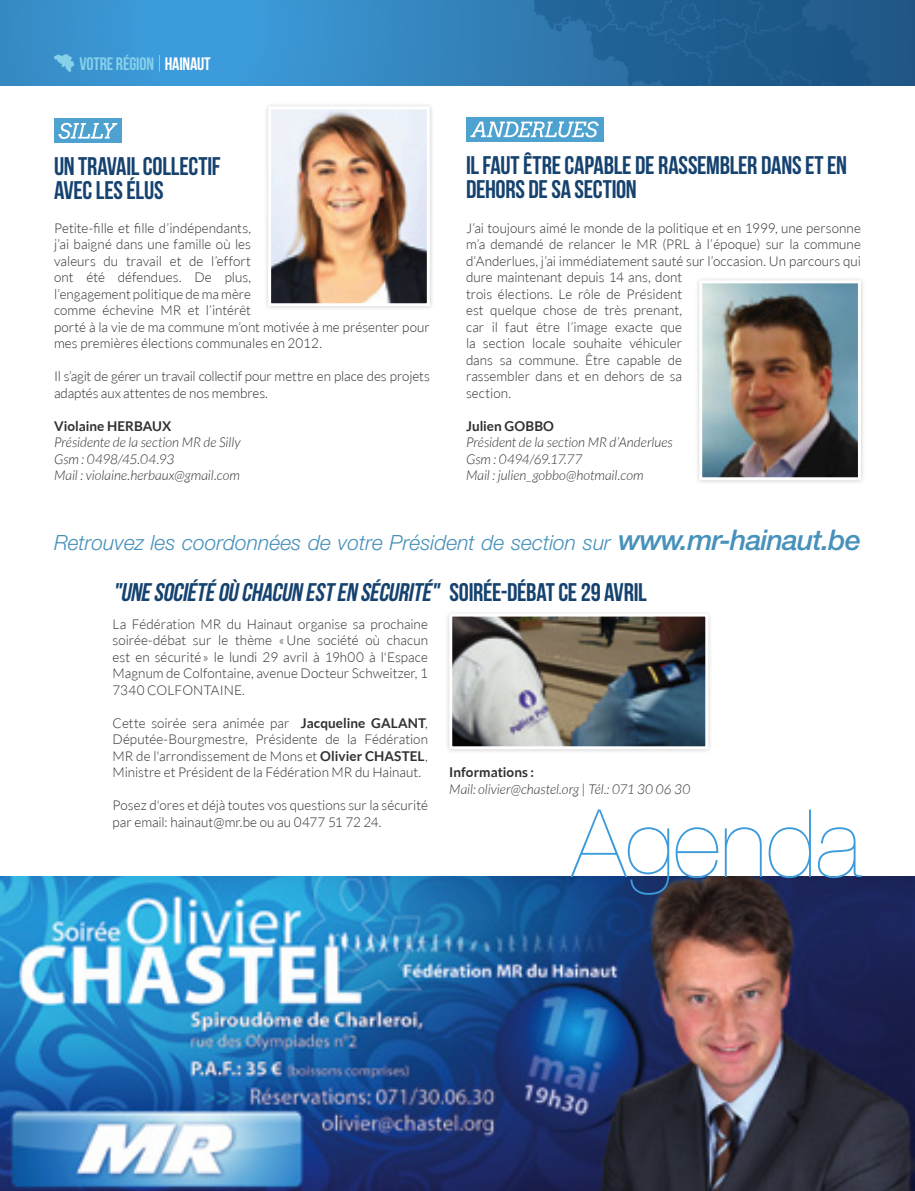
<style>
.page{position:relative;width:915px;height:1191px;background:#fff}
.page>*{position:absolute;margin:0;border:0;box-sizing:border-box;transform-origin:0 0}
.t1{font:200 94.5px "Helvetica Neue LT Std";letter-spacing:-.01em;color:#3b9bdb}
.t2{font:25.5px/24px "Bebas Neue";letter-spacing:-.01em;color:#15426f}
.t3{font:italic 25.5px "Bebas Neue";color:#15426f}
.t4{font:italic 300 21px "Helvetica Neue LT Std";color:#4791ba}
.t5{font:18px "Bebas Neue";letter-spacing:-.01em;color:#86d0eb}
.t6{font:300 13.5px/16.5px "Lato";color:#313133}
.t7{font:italic 300 13.5px/16.5px "Lato";color:#313133}
.t8{font:700 13.5px "Lato";letter-spacing:.005em;color:#313133}
.s1{color:#fff}
.s2{font-weight:500;font-size:28.5px}
.s3{font-style:normal}
.s4{font-weight:700}
</style>
<div class="page">
<img style="left:0;top:876px;width:914px;height:315px">
<div style="left:466px;top:117px;width:137px;height:24px;background:#4ea2d0"></div>
<svg style="left:470px;top:121px;width:128px;height:16px"></svg>
<svg style="left:0;top:0;width:914px;height:85px;background:#368bc6"></svg>
<svg style="left:529px;top:0;width:342px;height:85px;background:#216093"></svg>
<svg style="left:54px;top:54px;width:20px;height:18px"></svg>
<svg style="left:159px;top:55px;width:1px;height:16px"></svg>
<div style="left:54px;top:118px;width:68px;height:25px;background:#4ea2d0"></div>
<svg style="left:58px;top:123px;width:59px;height:16px"></svg>
<div style="left:263px;top:102px;width:171px;height:209px;background:#000;opacity:.2"></div>
<img style="left:272px;top:110px;width:153px;height:192px">
<div style="left:268px;top:106px;width:161px;height:200px;border:3px solid #fff"></div>
<div style="left:694px;top:276px;width:171px;height:209px;background:#000;opacity:.2"></div>
<img style="left:703px;top:284px;width:153px;height:192px">
<div style="left:699px;top:280px;width:161px;height:200px;border:3px solid #fff"></div>
<div style="left:444px;top:609px;width:268px;height:144px;background:#f4f4f4"></div>
<img style="left:453px;top:617px;width:251px;height:128px">
<div style="left:449px;top:613px;width:259px;height:136px;border:3px solid #fff"></div>
<h3 class="t5" style="left:79px;top:53px;width:133px">VOTRE RÉGION <span class="s1">HAINAUT</span></h3>
<h2 class="t2" style="left:54px;top:154px;width:168px">UN TRAVAIL COLLECTIF<br>AVEC LES ÉLUS</h2>
<p class="t6" style="left:54px;top:219px;width:377px">Petite-fille et fille d’indépendants,<br>j’ai baigné dans une famille où les<br>valeurs du travail et de l’effort<br>ont été défendues. De plus,<br>l’engagement politique de ma mère<br>comme échevine MR et l’intérêt<br>porté à la vie de ma commune m’ont motivée à me présenter pour mes premières élections communales en 2012.</p>
<p class="t6" style="left:54px;top:368px;width:377px">Il s’agit de gérer un travail collectif pour mettre en place des projets adaptés aux attentes de nos membres.</p>
<p class="t8" style="left:54px;top:418px;width:119px">Violaine Herbaux</p>
<p class="t7" style="left:54px;top:434px;width:188px">Présidente de la section MR de Silly<br>Gsm : 0498/45.04.93<br>Mail : violaine.herbaux@gmail.com</p>
<h2 class="t2" style="left:466px;top:153px;width:382px">IL FAUT ÊTRE CAPABLE DE RASSEMBLER DANS ET EN<br>DEHORS DE SA SECTION</h2>
<p class="t6" style="left:466px;top:219px;width:396px">J’ai toujours aimé le monde de la politique et en 1999, une personne m’a demandé de relancer le MR (PRL à l’époque) sur la commune d’Anderlues, j’ai immédiatement sauté sur l’occasion. Un parcours qui dure maintenant depuis 14 ans, dont<br>trois élections. Le rôle de Président<br>est quelque chose de très prenant,<br>car il faut être l’image exacte que<br>la section locale souhaite véhiculer<br>dans sa commune. Être capable de<br>rassembler dans et en dehors de sa<br>section.</p>
<p class="t8" style="left:466px;top:418px;width:86px">Julien Gobbo</p>
<p class="t7" style="left:466px;top:434px;width:208px">Président de la section MR d’Anderlues<br>Gsm : 0494/69.17.77<br>Mail : julien_gobbo@hotmail.com</p>
<h3 class="t4" style="left:54px;top:530px;width:808px">Retrouvez les coordonnées de votre Président de section sur <span class="s2">www.mr-hainaut.be</span></h3>
<h2 class="t3" style="left:112px;top:577px;width:535px">"UNESOCIÉTÉOÙ CHACUN ESTEN SÉCURITÉ" <span class="s3">S O I R É E - D É B A T C E 2 9 A V R I L</span></h2>
<p class="t6" style="left:112px;top:615px;width:317px;text-align:justify">La Fédération MR du Hainaut organise sa prochaine soirée-débat sur le thème «Une société où chacun est en sécurité» le lundi 29 avril à 19h00 à l'Espace Magnum de Colfontaine, avenue Docteur Schweitzer, 1<br>7340 COLFONTAINE.</p>
<p class="t6" style="left:112px;top:714px;width:317px;text-align:justify">Cette soirée sera animée par <span class="s4">Jacqueline GALANT</span>, Députée-Bourgmestre, Présidente de la Fédération MR de l'arrondissement de Mons et <span class="s4">Olivier CHASTEL</span>, Ministre et Président de la Fédération MR du Hainaut.</p>
<p class="t6" style="left:112px;top:797px;width:317px">Posez d'ores et déjà toutes vos questions sur la sécurité par email: hainaut@mr.be ou au 0477 51 72 24.</p>
<p class="t8" style="left:449px;top:764px;width:86px">I nformations :</p>
<p class="t7" style="left:449px;top:781px;width:242px">Mail: olivier@chastel.org | Tél.: 071 30 06 30</p>
<h1 class="t1" style="left:571px;top:789px;width:291px">Agenda</h1>
</div>
